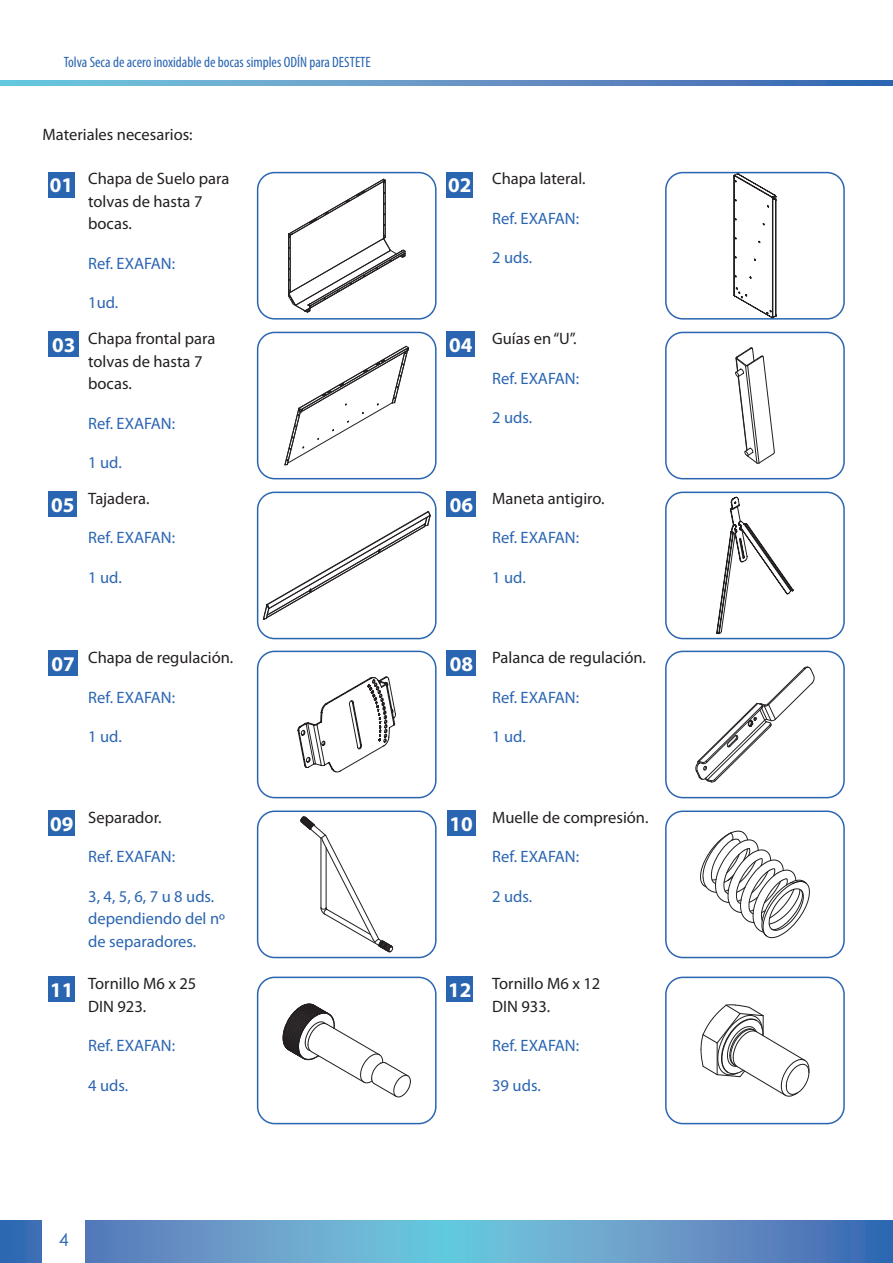
<style>
.page{position:relative;width:893px;height:1263px;background:#fff}
.page>*{position:absolute;margin:0;border:0;box-sizing:border-box;transform-origin:0 0}
._01__Normal{font:700 21px "Myriad Pro";color:#fff}
.t1{font:18px "Century Gothic";color:#2a65b1}
._01__Normal-2{font:16.5px/22.5px "Myriad Pro";color:#231f20}
._01__Normal-3{font:16.5px/22.5px "Myriad Pro";color:#2a65b1}
.t2{font:condensed 15px "Myriad Pro";color:#2a65b1}
</style>
<div class="page">
<svg style="left:0;top:1220px;width:893px;height:43px;background:#609ac8"></svg>
<svg style="left:0;top:81px;width:893px;height:4px;background:#5e96c6"></svg>
<div style="left:43px;top:1218px;width:42px;height:45px;background:#fff"></div>
<div style="left:49px;top:172px;width:26px;height:25px;background:#2a65b1"></div>
<svg style="left:288px;top:179px;width:118px;height:134px"></svg>
<div style="left:257px;top:172px;width:180px;height:148px;border:2px solid #2a65b1;border-radius:17px"></div>
<div style="left:447px;top:172px;width:26px;height:25px;background:#2a65b1"></div>
<svg style="left:733px;top:175px;width:43px;height:142px"></svg>
<div style="left:665px;top:172px;width:180px;height:148px;border:2px solid #2a65b1;border-radius:17px"></div>
<div style="left:49px;top:332px;width:30px;height:25px;background:#2a65b1"></div>
<svg style="left:285px;top:346px;width:124px;height:120px"></svg>
<div style="left:257px;top:332px;width:180px;height:147px;border:2px solid #2a65b1;border-radius:17px"></div>
<div style="left:447px;top:332px;width:28px;height:25px;background:#2a65b1"></div>
<svg style="left:735px;top:348px;width:39px;height:116px"></svg>
<div style="left:665px;top:332px;width:180px;height:147px;border:2px solid #2a65b1;border-radius:17px"></div>
<div style="left:49px;top:492px;width:28px;height:25px;background:#2a65b1"></div>
<svg style="left:263px;top:511px;width:168px;height:109px"></svg>
<div style="left:257px;top:492px;width:180px;height:147px;border:2px solid #2a65b1;border-radius:17px"></div>
<div style="left:447px;top:492px;width:29px;height:25px;background:#2a65b1"></div>
<svg style="left:716px;top:497px;width:77px;height:137px"></svg>
<div style="left:665px;top:492px;width:180px;height:147px;border:2px solid #2a65b1;border-radius:17px"></div>
<div style="left:49px;top:651px;width:29px;height:25px;background:#2a65b1"></div>
<svg style="left:298px;top:677px;width:98px;height:95px"></svg>
<div style="left:257px;top:651px;width:180px;height:147px;border:2px solid #2a65b1;border-radius:17px"></div>
<div style="left:447px;top:651px;width:29px;height:25px;background:#2a65b1"></div>
<svg style="left:696px;top:667px;width:118px;height:115px"></svg>
<div style="left:665px;top:651px;width:180px;height:147px;border:2px solid #2a65b1;border-radius:17px"></div>
<div style="left:49px;top:810px;width:26px;height:26px;background:#2a65b1"></div>
<svg style="left:301px;top:817px;width:92px;height:135px"></svg>
<div style="left:257px;top:810px;width:180px;height:148px;border:2px solid #2a65b1;border-radius:17px"></div>
<div style="left:447px;top:810px;width:29px;height:26px;background:#2a65b1"></div>
<svg style="left:700px;top:831px;width:110px;height:107px"></svg>
<div style="left:665px;top:810px;width:180px;height:148px;border:2px solid #2a65b1;border-radius:17px"></div>
<div style="left:49px;top:976px;width:26px;height:26px;background:#2a65b1"></div>
<svg style="left:283px;top:1004px;width:128px;height:93px"></svg>
<div style="left:257px;top:976px;width:180px;height:148px;border:2px solid #2a65b1;border-radius:17px"></div>
<div style="left:447px;top:976px;width:26px;height:26px;background:#2a65b1"></div>
<svg style="left:701px;top:1004px;width:109px;height:92px"></svg>
<div style="left:665px;top:976px;width:180px;height:148px;border:2px solid #2a65b1;border-radius:17px"></div>
<p class="t2" style="left:64px;top:53px;width:309px">Tolva Seca de acero inoxidable de bocas simples ODÍN para DESTETE</p>
<p class="_01__Normal-2" style="left:43px;top:123px;width:152px">Materiales necesarios:</p>
<p class="_01__Normal" style="left:50px;top:172px;width:25px">01</p>
<p class="_01__Normal-2" style="left:88px;top:167px;width:143px">Chapa de Suelo para tolvas de hasta 7 bocas.</p>
<p class="_01__Normal-3" style="left:88px;top:252px;width:89px">Ref. EXAFAN:</p>
<p class="_01__Normal-3" style="left:88px;top:291px;width:32px">1ud.</p>
<p class="_01__Normal" style="left:52px;top:332px;width:25px">03</p>
<p class="_01__Normal-2" style="left:88px;top:327px;width:129px">Chapa frontal para tolvas de hasta 7 bocas.</p>
<p class="_01__Normal-3" style="left:88px;top:411px;width:89px">Ref. EXAFAN:</p>
<p class="_01__Normal-3" style="left:88px;top:451px;width:35px">1 ud.</p>
<p class="_01__Normal" style="left:51px;top:491px;width:25px">05</p>
<p class="_01__Normal-2" style="left:88px;top:487px;width:63px">Tajadera.</p>
<p class="_01__Normal-3" style="left:88px;top:526px;width:89px">Ref. EXAFAN:</p>
<p class="_01__Normal-3" style="left:88px;top:566px;width:35px">1 ud.</p>
<p class="_01__Normal" style="left:51px;top:650px;width:25px">07</p>
<p class="_01__Normal-2" style="left:88px;top:646px;width:147px">Chapa de regulación.</p>
<p class="_01__Normal-3" style="left:88px;top:685px;width:89px">Ref. EXAFAN:</p>
<p class="_01__Normal-3" style="left:88px;top:725px;width:35px">1 ud.</p>
<p class="_01__Normal" style="left:50px;top:810px;width:25px">09</p>
<p class="_01__Normal-2" style="left:88px;top:806px;width:75px">Separador.</p>
<p class="_01__Normal-3" style="left:88px;top:845px;width:89px">Ref. EXAFAN:</p>
<p class="_01__Normal-3" style="left:88px;top:885px;width:138px">3, 4, 5, 6, 7 u 8 uds. dependiendo del nº de separadores.</p>
<p class="_01__Normal" style="left:50px;top:976px;width:25px">11</p>
<p class="_01__Normal-2" style="left:88px;top:972px;width:110px">Tornillo M6 x 25<br>DIN 923.</p>
<p class="_01__Normal-3" style="left:88px;top:1034px;width:89px">Ref. EXAFAN:</p>
<p class="_01__Normal-3" style="left:88px;top:1073px;width:42px">4 uds.</p>
<p class="t1" style="left:59px;top:1227px;width:11px">4</p>
<p class="_01__Normal" style="left:448px;top:172px;width:25px">02</p>
<p class="_01__Normal-2" style="left:492px;top:167px;width:95px">Chapa lateral.</p>
<p class="_01__Normal-3" style="left:492px;top:207px;width:89px">Ref. EXAFAN:</p>
<p class="_01__Normal-3" style="left:492px;top:246px;width:42px">2 uds.</p>
<p class="_01__Normal" style="left:449px;top:332px;width:25px">04</p>
<p class="_01__Normal-2" style="left:492px;top:327px;width:86px">Guías en “U”.</p>
<p class="_01__Normal-3" style="left:492px;top:366px;width:89px">Ref. EXAFAN:</p>
<p class="_01__Normal-3" style="left:492px;top:406px;width:42px">2 uds.</p>
<p class="_01__Normal" style="left:450px;top:491px;width:25px">06</p>
<p class="_01__Normal-2" style="left:492px;top:487px;width:114px">Maneta antigiro.</p>
<p class="_01__Normal-3" style="left:492px;top:526px;width:89px">Ref. EXAFAN:</p>
<p class="_01__Normal-3" style="left:492px;top:566px;width:35px">1 ud.</p>
<p class="_01__Normal" style="left:450px;top:650px;width:25px">08</p>
<p class="_01__Normal-2" style="left:492px;top:646px;width:155px">Palanca de regulación.</p>
<p class="_01__Normal-3" style="left:492px;top:685px;width:89px">Ref. EXAFAN:</p>
<p class="_01__Normal-3" style="left:492px;top:725px;width:35px">1 ud.</p>
<p class="_01__Normal" style="left:450px;top:810px;width:25px">10</p>
<p class="_01__Normal-2" style="left:492px;top:806px;width:158px">Muelle de compresión.</p>
<p class="_01__Normal-3" style="left:492px;top:845px;width:89px">Ref. EXAFAN:</p>
<p class="_01__Normal-3" style="left:492px;top:885px;width:42px">2 uds.</p>
<p class="_01__Normal" style="left:448px;top:976px;width:25px">12</p>
<p class="_01__Normal-2" style="left:492px;top:972px;width:110px">Tornillo M6 x 12<br>DIN 933.</p>
<p class="_01__Normal-3" style="left:492px;top:1034px;width:89px">Ref. EXAFAN:</p>
<p class="_01__Normal-3" style="left:492px;top:1073px;width:50px">39 uds.</p>
</div>
